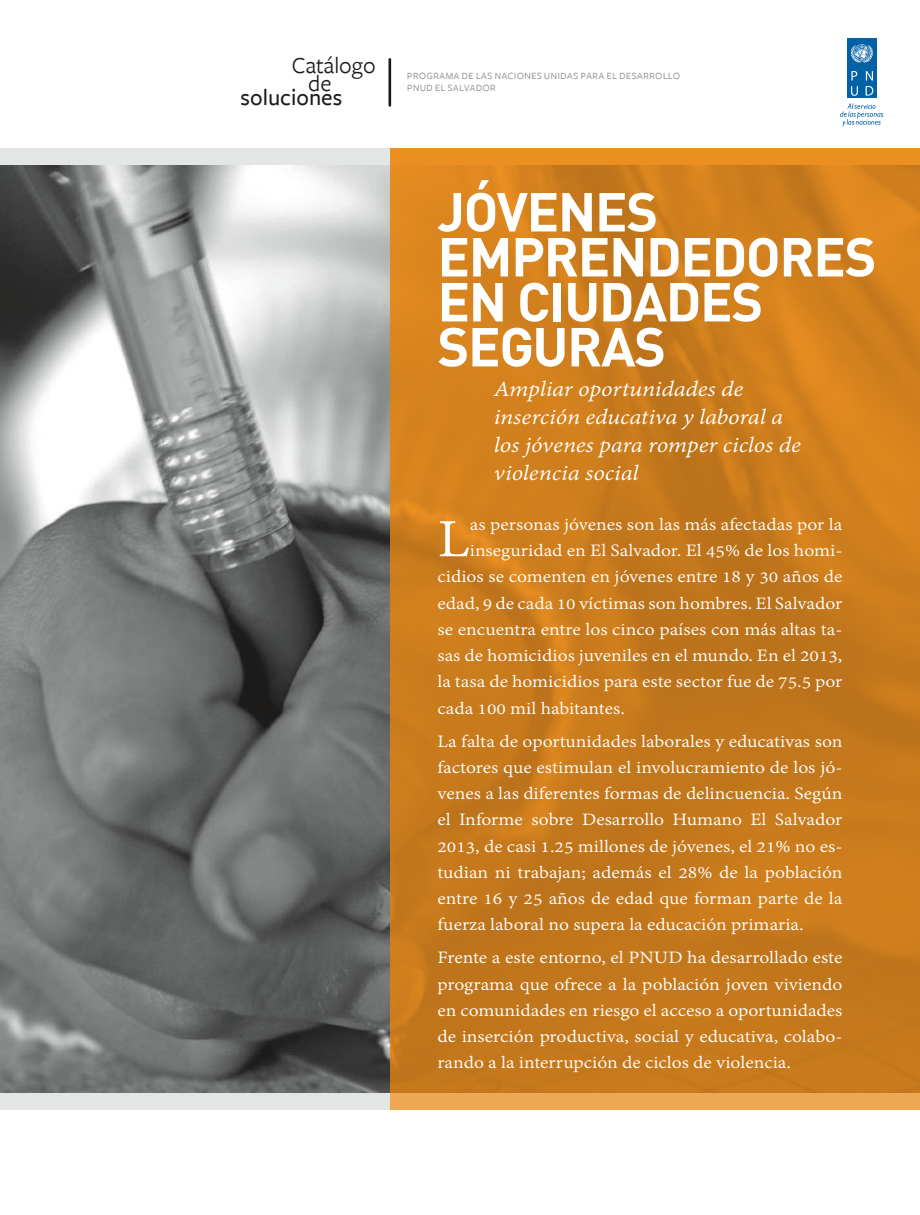
<style>
.page{position:relative;width:920px;height:1215px;background:#fff}
.page>*{position:absolute;margin:0;border:0;box-sizing:border-box;transform-origin:0 0}
.t1{font:58.2px "Adobe Devanagari";color:#fff;scale:1.11 1}
.t2{font:700 54px/45px "DIN Pro";letter-spacing:-.025em;color:#fff}
.t3{font:italic 23.7px/28px "Adobe Devanagari";letter-spacing:-.005em;color:#fff;scale:1.11 1}
.t4{font:23.7px/18.1px "Freight Sans";color:#1c1b1a}
.t5{font:500 23.7px "Freight Sans";color:#1c1b1a}
.t6{font:18.9px/26.2px "Adobe Devanagari";color:#fff;text-align:justify;scale:1.11 1}
.t7{font:13.2px/11.9px "Freight Sans Book SC";color:#969898}
</style>
<div class="page">
<img style="left:0;top:165px;width:390px;height:929px">
<div style="left:0;top:1094px;width:919px;height:16px;background:#e4e5e5"></div>
<div style="left:0;top:148px;width:919px;height:17px;background:#e4e5e5"></div>
<svg style="left:390px;top:148px;width:530px;height:962px;background:#cb7c1d"></svg>
<hr style="left:388px;top:59px;width:3px;height:46px;background:#1c1b1a">
<div style="left:847px;top:69px;width:14px;height:14px;background:#0062a4"></div>
<div style="left:862px;top:69px;width:14px;height:14px;background:#0062a4"></div>
<div style="left:847px;top:84px;width:14px;height:14px;background:#0062a4"></div>
<div style="left:862px;top:84px;width:14px;height:14px;background:#0062a4"></div>
<svg style="left:851px;top:71px;width:7px;height:25px"></svg>
<svg style="left:865px;top:71px;width:8px;height:25px"></svg>
<div style="left:847px;top:39px;width:29px;height:29px;background:#0062a4"></div>
<svg style="left:851px;top:44px;width:22px;height:19px"></svg>
<svg style="left:840px;top:103px;width:43px;height:23px"></svg>
<p class="t4" style="left:308px;top:57px;width:69px;text-indent:-17px">Catálogo de</p>
<p class="t5" style="left:241px;top:84px;width:103px">soluciones</p>
<p class="t7" style="left:407px;top:69px;width:275px">programa de las naciones unidas para el desarrollo pnud el salvador</p>
<h2 class="t2" style="left:437px;top:188px;width:441px">JÓVENES<br>EMPRENDEDORES<br>EN CIUDADES<br>SEGURAS</h2>
<p class="t3" style="left:494px;top:377px;width:278px">Ampliar oportunidades de inserción educativa y laboral a los jóvenes para romper ciclos de violencia social</p>
<h1 class="t1" style="left:437px;top:506px;width:31px">L</h1>
<p class="t6" style="left:470px;top:513px;width:337px">as personas jóvenes son las más afectadas por la</p>
<p class="t6" style="left:470px;top:539px;width:337px">inseguridad en El Salvador. El 45% de los homi-</p>
<p class="t6" style="left:437px;top:565px;width:366px">cidios se comenten en jóvenes entre 18 y 30 años de</p>
<p class="t6" style="left:437px;top:592px;width:366px">edad, 9 de cada 10 víctimas son hombres. El Salvador</p>
<p class="t6" style="left:437px;top:618px;width:366px">se encuentra entre los cinco países con más altas ta-</p>
<p class="t6" style="left:437px;top:644px;width:366px">sas de homicidios juveniles en el mundo. En el 2013,</p>
<p class="t6" style="left:437px;top:670px;width:366px">la tasa de homicidios para este sector fue de 75.5 por</p>
<p class="t6" style="left:437px;top:697px;width:170px">cada 100 mil habitantes.</p>
<p class="t6" style="left:437px;top:730px;width:366px">La falta de oportunidades laborales y educativas son factores que estimulan el involucramiento de los jó&shy;venes a las diferentes formas de delincuencia. Según el Informe sobre Desarrollo Humano El Salvador 2013, de casi 1.25 millones de jóvenes, el 21% no es&shy;tudian ni trabajan; además el 28% de la población entre 16 y 25 años de edad que forman parte de la fuerza laboral no supera la educación primaria.</p>
<p class="t6" style="left:437px;top:946px;width:366px">Frente a este entorno, el PNUD ha desarrollado este programa que ofrece a la población joven viviendo en comunidades en riesgo el acceso a oportunidades de inserción productiva, social y educativa, colabo&shy;rando a la interrupción de ciclos de violencia.</p>
</div>
